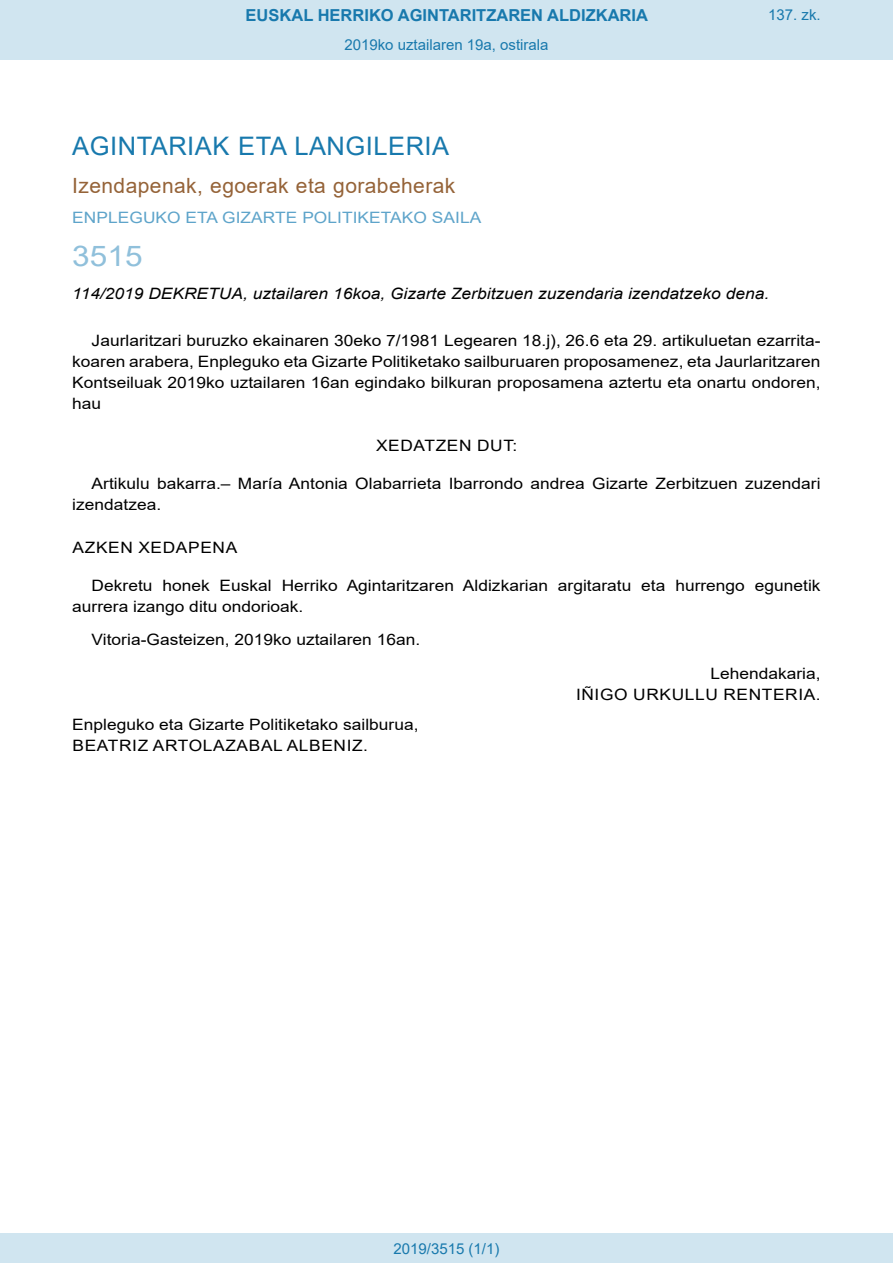
<style>
.page{position:relative;width:893px;height:1263px;background:#fff}
.page>*{position:absolute;margin:0;border:0;box-sizing:border-box;transform-origin:0 0}
.BOPVOrden{font:28.5px "Arial";color:#90c0db;scale:1.11 1}
.BOPVSeccion{font:25.5px "Arial";letter-spacing:.02em;color:#1879ad}
.BOPVSubseccion{font:21px "Arial";letter-spacing:.02em;color:#956338}
.t1{font:700 16.5px "Arial";color:#1879ad}
.BOPVDetalle{font:15.6px/21px "Arial";color:#000;scale:1.11 1}
.BOPVTitulo{font:italic 15.6px "Arial";color:#000;scale:1.11 1}
.BOPVFirmaPuesto{font:15.6px "Arial";color:#000;scale:1.11 1}
.BOPVFirmaLugFec{font:15.6px "Arial";color:#000;scale:1.11 1}
.BOPVOrganismo{font:15.6px "Arial";letter-spacing:.005em;color:#5ea4ca;scale:1.11 1}
.BOPVFirmaNombre{font:15.6px "Arial";letter-spacing:.035em;color:#000;scale:1.11 1}
.BOPVNombreLehen2{font:15.6px "Arial";letter-spacing:.035em;color:#000;scale:1.11 1}
.BOPVDisposicion{font:15.6px "Arial";letter-spacing:.035em;color:#000;scale:1.11 1}
.BOPVPuestoLehen2{font:15.6px "Arial";color:#000;scale:1.11 1}
.BOPVClave{font:15.6px "Arial";letter-spacing:.035em;color:#000;scale:1.11 1}
.Paginacion_Centro{font:15px "Arial";color:#1879ad}
</style>
<div class="page">
<div style="left:0;top:0;width:893px;height:60px;background:#d0e5f0"></div>
<div style="left:0;top:1233px;width:893px;height:30px;background:#d0e5f0"></div>
<p class="t1" style="left:246px;top:3px;width:404px">EUSKAL HERRIKO AGINTARITZAREN ALDIZKARIA</p>
<p class="Paginacion_Centro" style="left:344px;top:35px;width:206px">2019ko uztailaren 19a, ostirala</p>
<p class="Paginacion_Centro" style="left:768px;top:5px;width:54px">137. zk.</p>
<p class="BOPVSeccion" style="left:72px;top:128px;width:378px">AGINTARIAK ETA LANGILERIA</p>
<p class="BOPVSubseccion" style="left:72px;top:171px;width:385px">Izendapenak, egoerak eta gorabeherak</p>
<p class="BOPVOrganismo" style="left:72px;top:207px;width:370px">ENPLEGUKO ETA GIZARTE POLITIKETAKO SAILA</p>
<p class="BOPVOrden" style="left:72px;top:236px;width:65px">3515</p>
<p class="BOPVTitulo" style="left:72px;top:284px;width:629px">114/2019 DEKRETUA, uztailaren 16koa, Gizarte Zerbitzuen zuzendaria izendatzeko dena.</p>
<p class="BOPVDetalle" style="left:72px;top:330px;width:676px;text-align:justify;text-indent:19px">Jaurlaritzari buruzko ekainaren 30eko 7/1981 Legearen 18.j), 26.6 eta 29. artikuluetan ezarrita&shy;koaren arabera, Enpleguko eta Gizarte Politiketako sailburuaren proposamenez, eta Jaurlaritzaren Kontseiluak 2019ko uztailaren 16an egindako bilkuran proposamena aztertu eta onartu ondoren, hau</p>
<p class="BOPVClave" style="left:376px;top:435px;width:129px">XEDATZEN DUT:</p>
<p class="BOPVDetalle" style="left:72px;top:473px;width:676px;text-indent:19px">Artikulu bakarra.– María Antonia Olabarrieta Ibarrondo andrea Gizarte Zerbitzuen zuzendari izendatzea.</p>
<p class="BOPVDisposicion" style="left:73px;top:536px;width:150px">AZKEN XEDAPENA</p>
<p class="BOPVDetalle" style="left:72px;top:574px;width:676px;text-indent:19px">Dekretu honek Euskal Herriko Agintaritzaren Aldizkarian argitaratu eta hurrengo egunetik aurrera izango ditu ondorioak.</p>
<p class="BOPVFirmaLugFec" style="left:92px;top:629px;width:297px">Vitoria-Gasteizen, 2019ko uztailaren 16an.</p>
<p class="BOPVPuestoLehen2" style="left:710px;top:663px;width:101px">Lehendakaria,</p>
<p class="BOPVNombreLehen2" style="left:576px;top:684px;width:222px">IÑIGO URKULLU RENTERIA.</p>
<p class="BOPVFirmaPuesto" style="left:72px;top:713px;width:313px">Enpleguko eta Gizarte Politiketako sailburua,</p>
<p class="BOPVFirmaNombre" style="left:73px;top:734px;width:268px">BEATRIZ ARTOLAZABAL ALBENIZ.</p>
<p class="Paginacion_Centro" style="left:393px;top:1238px;width:107px">2019/3515 (1/1)</p>
</div>
